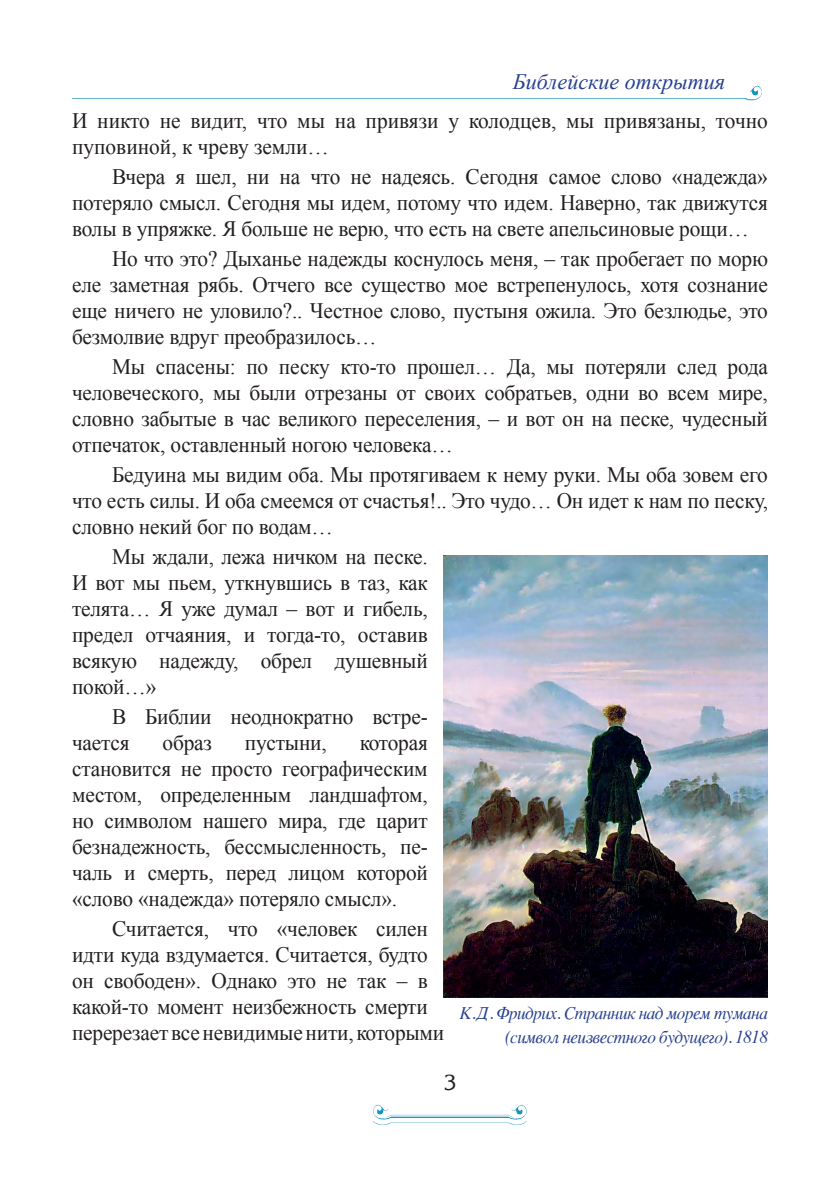
<style>
.page{position:relative;width:840px;height:1191px;background:#fff}
.page>*{position:absolute;margin:0;border:0;box-sizing:border-box;transform-origin:0 0}
.t1{font:22px/26px "Times New Roman";letter-spacing:-.01em;color:#231f20;text-align:justify}
.t2{font:italic 22px "Times New Roman";color:#253f8e}
.t3{font:22px "Karelia";color:#231f20}
.t4{font:italic 18px/24px "Times";letter-spacing:-.03em;color:#253f8e;text-align:right;scale:.95 1}
</style>
<div class="page">
<img style="left:373px;top:1104px;width:154px;height:22px">
<img style="left:72px;top:85px;width:690px;height:16px">
<img style="left:443px;top:556px;width:324px;height:442px">
<p class="t2" style="left:512px;top:67px;width:213px">Библейские открытия</p>
<p class="t1" style="left:72px;top:107px;width:697px">И никто не видит, что мы на привязи у колодцев, мы привязаны, точно пуповиной, к чреву земли…</p>
<p class="t1" style="left:72px;top:163px;width:697px;text-indent:40px">Вчера я шел, ни на что не надеясь. Сегодня самое слово «надежда» потеряло смысл. Сегодня мы идем, потому что идем. Наверно, так движутся волы в упряжке. Я больше не верю, что есть на свете апельсиновые рощи…</p>
<p class="t1" style="left:72px;top:245px;width:697px;text-indent:40px">Но что это? Дыханье надежды коснулось меня, – так пробегает по морю еле заметная рябь. Отчего все существо мое встрепенулось, хотя сознание еще ничего не уловило?.. Честное слово, пустыня ожила. Это безлюдье, это безмолвие вдруг преобразилось…</p>
<p class="t1" style="left:72px;top:353px;width:697px;text-indent:40px">Мы спасены: по песку кто-то прошел… Да, мы потеряли след рода человеческого, мы были отрезаны от своих собратьев, одни во всем мире, словно забытые в час великого переселения, – и вот он на песке, чудесный отпечаток, оставленный ногою человека…</p>
<p class="t1" style="left:72px;top:461px;width:697px;text-indent:40px">Бедуина мы видим оба. Мы протягиваем к нему руки. Мы оба зовем его что есть силы. И оба смеемся от счастья!.. Это чудо… Он идет к нам по песку, словно некий бог по водам…</p>
<p class="t1" style="left:72px;top:543px;width:357px;text-indent:40px">Мы ждали, лежа ничком на песке.<br>И вот мы пьем, уткнувшись в таз, как телята… Я уже думал – вот и гибель, предел отчаяния, и тогда-то, оставив всякую надежду, обрел душевный покой…»</p>
<p class="t1" style="left:72px;top:703px;width:357px;text-indent:40px">В Библии неоднократно встре&shy;чается</p>
<p class="t1" style="left:162px;top:729px;width:51px">образ</p>
<p class="t1" style="left:245px;top:729px;width:83px">пустыни,</p>
<p class="t1" style="left:72px;top:729px;width:357px;text-indent:287px">которая становится не просто географическим местом, определенным ландшафтом, но символом нашего мира, где царит безнадежность, бессмысленность, пе&shy;чаль и смерть, перед лицом которой «слово «надежда» потеряло смысл».</p>
<p class="t1" style="left:72px;top:915px;width:373px;text-align:left;text-indent:40px">Считается, что «человек силен идти куда вздумается. Считается, будто он свободен». Однако это не так – в какой-то момент неизбежность смерти перерезает все невидимые нити, которыми</p>
<p class="t4" style="left:459px;top:1000px;width:325px">К. Д. Фридрих. Странник над морем тумана (символ неизвестного будущего). 1818</p>
<p class="t3" style="left:443px;top:1070px;width:14px">3</p>
</div>
